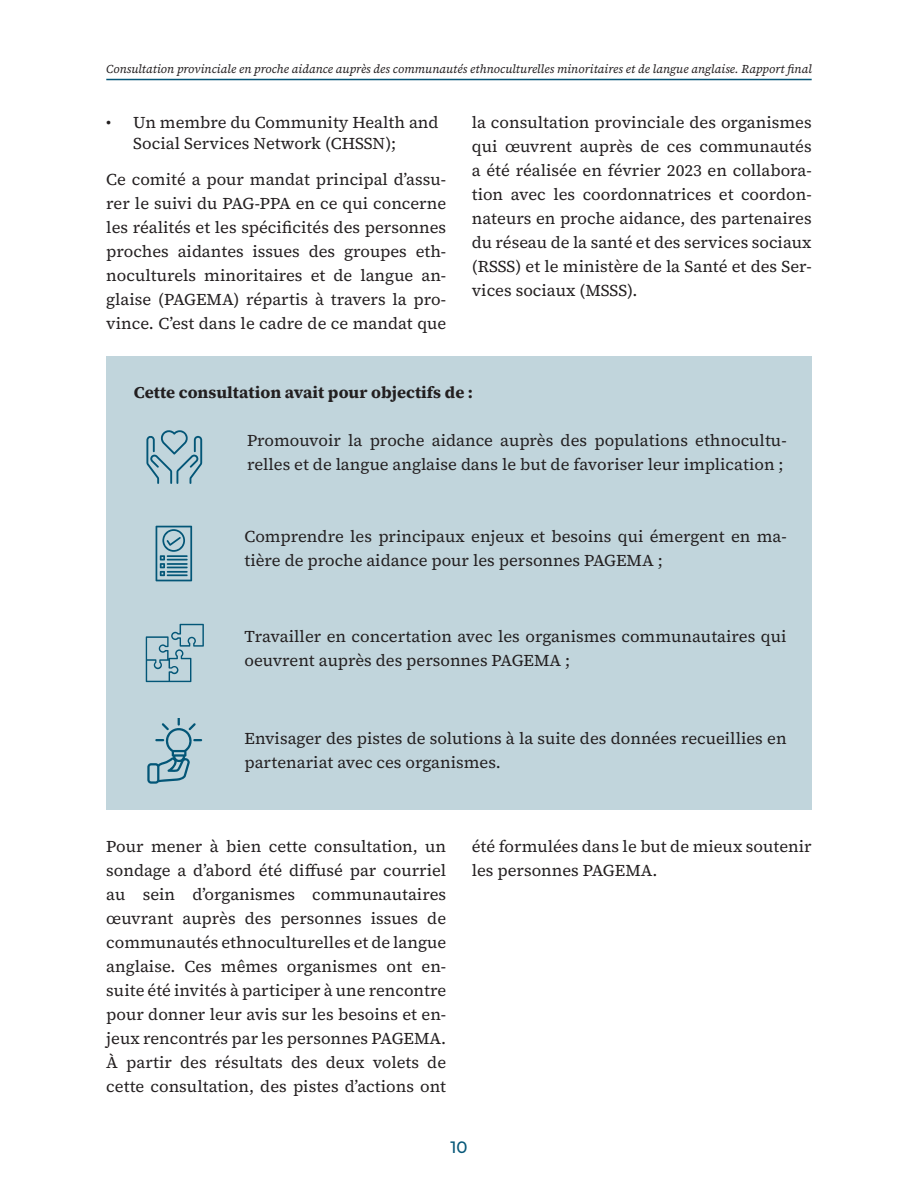
<style>
.page{position:relative;width:918px;height:1188px;background:#fff}
.page>*{position:absolute;margin:0;border:0;box-sizing:border-box;transform-origin:0 0}
.paragraphe_rapport{font:16.5px/24px "Source Serif 4";color:#231f20}
.paragraphe_rapport-2{font:700 16.5px "Source Serif 4";color:#231f20}
.t1{font:500 16.5px "Montserrat";color:#055778}
.t2{font:italic 12px "Source Serif 4";color:#231f20}
</style>
<div class="page">
<hr style="left:106px;top:79px;width:706px;height:1px;background:#055778">
<div style="left:106px;top:356px;width:706px;height:453px;background:#c1d5dc"></div>
<svg style="left:146px;top:624px;width:58px;height:58px"></svg>
<svg style="left:147px;top:718px;width:55px;height:66px"></svg>
<svg style="left:146px;top:430px;width:56px;height:54px"></svg>
<svg style="left:156px;top:526px;width:36px;height:55px"></svg>
<p class="t2" style="left:106px;top:61px;width:707px">Consultation provinciale en proche aidance auprès des communautés ethnoculturelles minoritaires et de langue anglaise. Rapport final</p>
<p class="paragraphe_rapport" style="left:133px;top:112px;width:307px;line-height:21px;text-indent:-27px">• Un membre du Community Health and<br>Social Services Network (CHSSN);</p>
<p class="paragraphe_rapport" style="left:106px;top:167px;width:341px;text-align:justify">Ce comité a pour mandat principal d’assu&shy;rer le suivi du PAG-PPA en ce qui concerne les réalités et les spécificités des personnes proches aidantes issues des groupes eth&shy;noculturels minoritaires et de langue an&shy;glaise (PAGEMA) répartis à travers la pro&shy;vince. C’est dans le cadre de ce mandat que</p>
<p class="paragraphe_rapport" style="left:472px;top:110px;width:341px;text-align:justify">la consultation provinciale des organismes qui œuvrent auprès de ces communautés a été réalisée en février 2023 en collabora&shy;tion avec les coordonnatrices et coordon&shy;nateurs en proche aidance, des partenaires du réseau de la santé et des services sociaux (RSSS) et le ministère de la Santé et des Ser&shy;vices sociaux (MSSS).</p>
<p class="paragraphe_rapport-2" style="left:134px;top:381px;width:341px">Cette consultation avait pour objectifs de :</p>
<p class="paragraphe_rapport" style="left:247px;top:429px;width:541px">Promouvoir la proche aidance auprès des populations ethnocultu&shy;relles et de langue anglaise dans le but de favoriser leur implication ;</p>
<p class="paragraphe_rapport" style="left:244px;top:524px;width:544px">Comprendre les principaux enjeux et besoins qui émergent en ma&shy;tière de proche aidance pour les personnes PAGEMA ;</p>
<p class="paragraphe_rapport" style="left:244px;top:624px;width:544px">Travailler en concertation avec les organismes communautaires qui oeuvrent auprès des personnes PAGEMA ;</p>
<p class="paragraphe_rapport" style="left:244px;top:726px;width:544px">Envisager des pistes de solutions à la suite des données recueillies en partenariat avec ces organismes.</p>
<p class="paragraphe_rapport" style="left:106px;top:835px;width:341px;text-align:justify">Pour mener à bien cette consultation, un sondage a d’abord été diffusé par courriel au sein d’organismes communautaires œuvrant auprès des personnes issues de communautés ethnoculturelles et de langue anglaise. Ces mêmes organismes ont en&shy;suite été invités à participer à une rencontre pour donner leur avis sur les besoins et en&shy;jeux rencontrés par les personnes PAGEMA.<br>À partir des résultats des deux volets de cette consultation, des pistes d’actions ont</p>
<p class="paragraphe_rapport" style="left:472px;top:835px;width:341px">été formulées dans le but de mieux soutenir les personnes PAGEMA.</p>
<p class="t1" style="left:450px;top:1136px;width:19px">10</p>
</div>
